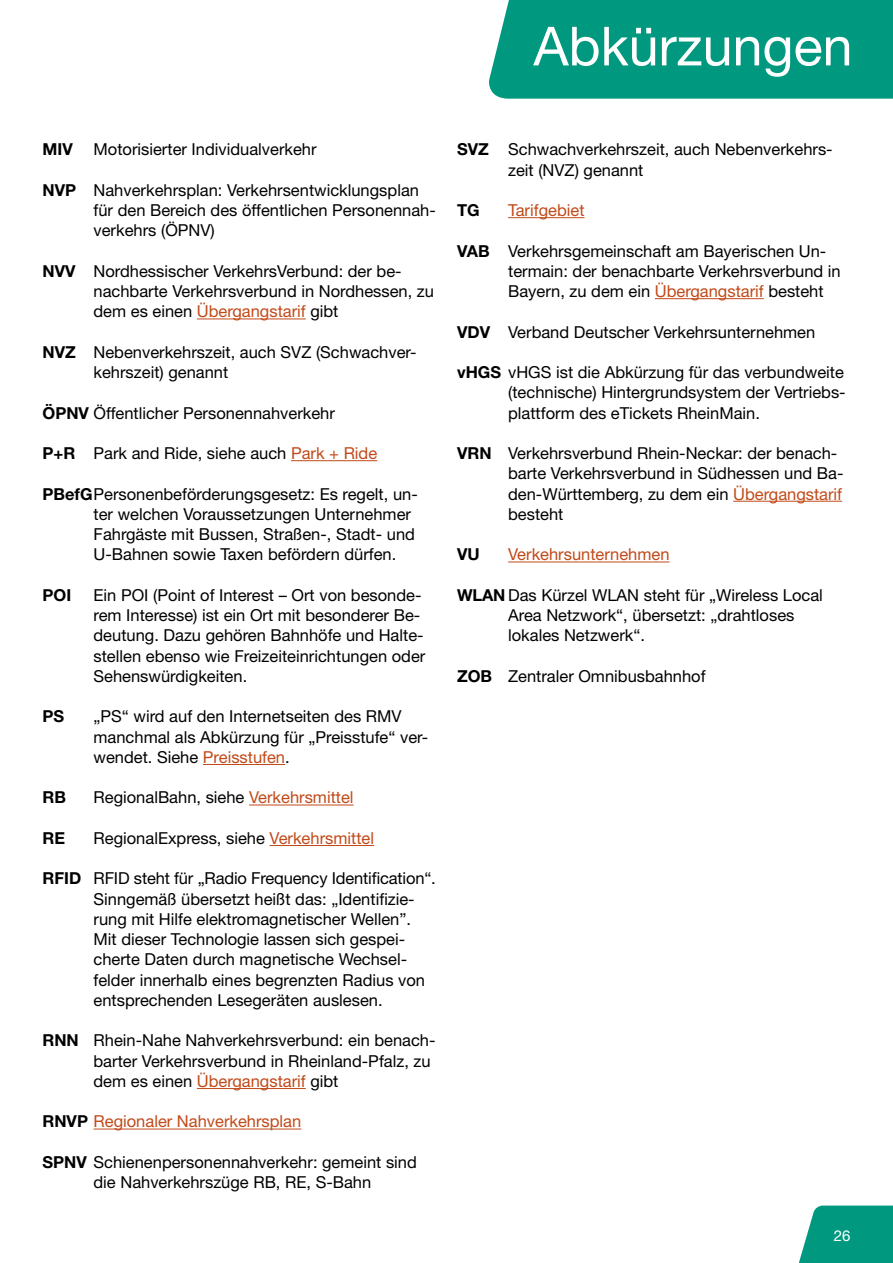
<style>
.page{position:relative;width:893px;height:1263px;background:#fff}
.page>*{position:absolute;margin:0;border:0;box-sizing:border-box;transform-origin:0 0}
.t1{font:54px "Helvetica Neue";color:#fff}
.t2{font:16.5px/20.2px "Helvetica Neue";color:#000}
.t3{font:16.5px "Helvetica Neue";color:#c14a19}
.t4{font:700 16.5px "Helvetica Neue";color:#000}
.t5{font:15px "Helvetica Neue";color:#fff}
.s1{font-weight:700}
.s2{color:#c14a19}
.s3{font-weight:700;color:#000}
</style>
<div class="page">
<div style="left:489px;top:0;width:404px;height:99px;background:#009980"></div>
<svg style="left:798px;top:1205px;width:95px;height:58px;background:#1ba38d"></svg>
<hr style="left:197px;top:318px;width:109px;height:1px;background:#c14a19">
<hr style="left:291px;top:460px;width:86px;height:1px;background:#c14a19">
<hr style="left:203px;top:764px;width:82px;height:1px;background:#c14a19">
<hr style="left:249px;top:804px;width:105px;height:1px;background:#c14a19">
<hr style="left:270px;top:845px;width:104px;height:1px;background:#c14a19">
<hr style="left:197px;top:1088px;width:109px;height:1px;background:#c14a19">
<hr style="left:94px;top:1128px;width:207px;height:1px;background:#c14a19">
<hr style="left:508px;top:217px;width:76px;height:1px;background:#c14a19">
<hr style="left:655px;top:298px;width:109px;height:1px;background:#c14a19">
<hr style="left:733px;top:501px;width:109px;height:1px;background:#c14a19">
<hr style="left:508px;top:561px;width:161px;height:1px;background:#c14a19">
<h1 class="t1" style="left:533px;top:14px;width:321px">Abkürzungen</h1>
<p class="t4" style="left:43px;top:139px;width:32px">MIV</p>
<p class="t2" style="left:94px;top:139px;width:225px">Motorisierter Individualverkehr</p>
<p class="t2" style="left:94px;top:180px;width:344px;text-indent:-51px"><span class="s1">NVP</span> Nahverkehrsplan: Verkehrsentwicklungsplan für den Bereich des öffentlichen Personennah&shy;verkehrs (ÖPNV)</p>
<p class="t2" style="left:94px;top:261px;width:342px;text-indent:-51px"><span class="s1">NVV</span> Nordhessischer VerkehrsVerbund: der be&shy;nachbarte Verkehrsverbund in Nordhessen, zu dem es einen <span class="s2">Übergangstarif</span> gibt</p>
<p class="t2" style="left:94px;top:342px;width:324px;text-indent:-51px"><span class="s1">NVZ</span> Nebenverkehrszeit, auch SVZ (Schwachver&shy;kehrszeit) genannt</p>
<p class="t2" style="left:43px;top:402px;width:294px"><span class="s1">ÖPNV</span> Öffentlicher Personennahverkehr</p>
<p class="t2" style="left:43px;top:443px;width:336px"><span class="s1">P+R</span> Park and Ride, siehe auch <span class="s2">Park + Ride</span></p>
<p class="t2" style="left:94px;top:483px;width:326px;text-indent:-51px"><span class="s1">PBefG</span>Personenbeförderungsgesetz: Es regelt, un&shy;ter welchen Voraussetzungen Unternehmer Fahrgäste mit Bussen, Straßen-, Stadt- und U-Bahnen sowie Taxen befördern dürfen.</p>
<p class="t4" style="left:43px;top:585px;width:30px">POI</p>
<p class="t2" style="left:94px;top:585px;width:333px">Ein POI (Point of Interest – Ort von besonde&shy;rem Interesse) ist ein Ort mit besonderer Be&shy;deutung. Dazu gehören Bahnhöfe und Halte&shy;stellen ebenso wie Freizeiteinrichtungen oder Sehenswürdigkeiten.</p>
<p class="t4" style="left:43px;top:706px;width:23px">PS</p>
<p class="t2" style="left:94px;top:706px;width:336px">„PS“ wird auf den Internetseiten des RMV manchmal als Abkürzung für „Preisstufe“ ver&shy;wendet. Siehe <span class="s2">Preisstufen</span>.</p>
<p class="t4" style="left:43px;top:787px;width:25px">RB</p>
<p class="t2" style="left:94px;top:787px;width:262px">RegionalBahn, siehe <span class="s2">Verkehrsmittel</span></p>
<p class="t4" style="left:43px;top:828px;width:24px">RE</p>
<p class="t2" style="left:94px;top:828px;width:282px">RegionalExpress, siehe <span class="s2">Verkehrsmittel</span></p>
<p class="t2" style="left:94px;top:868px;width:344px;text-indent:-51px"><span class="s1">RFID</span> RFID steht für „Radio Frequency Identification“.<br>Sinngemäß übersetzt heißt das: „Identifizie&shy;rung mit Hilfe elektromagnetischer Wellen”.<br>Mit dieser Technologie lassen sich gespei&shy;cherte Daten durch magnetische Wechsel&shy;felder innerhalb eines begrenzten Radius von entsprechenden Lesegeräten auslesen.</p>
<p class="t2" style="left:94px;top:1030px;width:343px;text-indent:-51px"><span class="s1">RNN</span> Rhein-Nahe Nahverkehrsverbund: ein benach&shy;barter Verkehrsverbund in Rheinland-Pfalz, zu dem es einen <span class="s2">Übergangstarif</span> gibt</p>
<p class="t3" style="left:43px;top:1112px;width:260px"><span class="s3">RNVP</span> Regionaler Nahverkehrsplan</p>
<p class="t2" style="left:43px;top:1152px;width:376px;text-align:center"><span class="s1">SPNV</span> Schienenpersonennahverkehr: gemeint sind die Nahverkehrszüge RB, RE, S-Bahn</p>
<p class="t2" style="left:508px;top:139px;width:326px;text-indent:-51px"><span class="s1">SVZ</span> Schwachverkehrszeit, auch Nebenverkehrs&shy;zeit (NVZ) genannt</p>
<p class="t4" style="left:457px;top:200px;width:24px">TG</p>
<p class="t3" style="left:508px;top:200px;width:78px">Tarifgebiet</p>
<p class="t2" style="left:508px;top:240px;width:334px;text-indent:-51px"><span class="s1">VAB</span> Verkehrsgemeinschaft am Bayerischen Un&shy;termain: der benachbarte Verkehrsverbund in<br>Bayern, zu dem ein <span class="s2">Übergangstarif</span> besteht</p>
<p class="t2" style="left:457px;top:321px;width:360px"><span class="s1">VDV</span> Verband Deutscher Verkehrsunternehmen</p>
<p class="t2" style="left:508px;top:362px;width:339px;text-align:justify;text-indent:-51px"><span class="s1">vHGS</span> vHGS ist die Abkürzung für das verbundweite (technische) Hintergrundsystem der Vertriebs&shy;plattform des eTickets RheinMain.</p>
<p class="t2" style="left:508px;top:443px;width:337px;text-indent:-51px"><span class="s1">VRN</span> Verkehrsverbund Rhein-Neckar: der benach&shy;barte Verkehrsverbund in Südhessen und Ba&shy;den-Württemberg, zu dem ein <span class="s2">Übergangstarif </span>besteht</p>
<p class="t4" style="left:457px;top:544px;width:24px">VU</p>
<p class="t3" style="left:508px;top:545px;width:163px">Verkehrsunternehmen</p>
<p class="t2" style="left:508px;top:585px;width:316px;text-indent:-51px"><span class="s1">WLAN</span> Das Kürzel WLAN steht für „Wireless Local<br>Area Netzwork“, übersetzt: „drahtloses lokales Netzwerk“.</p>
<p class="t2" style="left:457px;top:666px;width:250px"><span class="s1">ZOB</span> Zentraler Omnibusbahnhof</p>
<p class="t5" style="left:834px;top:1226px;width:18px">26</p>
</div>
